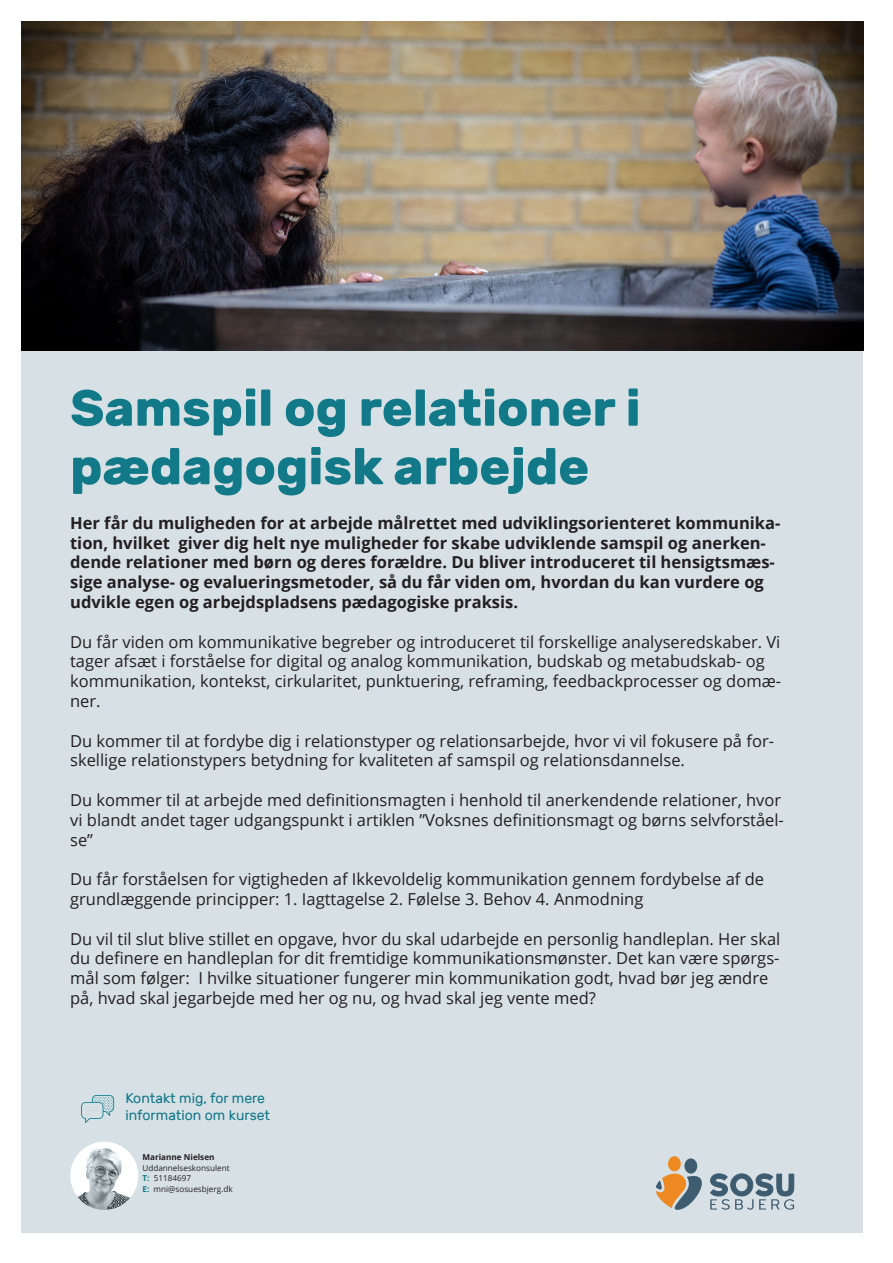
<style>
.page{position:relative;width:893px;height:1263px;background:#fff}
.page>*{position:absolute;margin:0;border:0;box-sizing:border-box;transform-origin:0 0}
.t1{font:700 51px "Rubik";color:#117987}
.t2{font:16.5px/19.8px "Open Sans";color:#231f20}
.t3{font:700 16.5px/19.8px "Open Sans";color:#231f20}
.t4{font:13.95px "Rubik";color:#0f7787}
.t5{font:8.1px/10.6px "Open Sans";color:#231f20}
.s1{font-weight:700}
.s2{font-weight:700;color:#117987}
</style>
<div class="page">
<div style="left:21px;top:21px;width:842px;height:1212px;background:#d7e0e5"></div>
<div style="left:668px;top:1156px;width:13px;height:15px;background:#ee8922;border-radius:50%"></div>
<div style="left:684px;top:1158px;width:13px;height:16px;background:#3d5c70;border-radius:50%"></div>
<svg style="left:656px;top:1169px;width:138px;height:41px"></svg>
<img style="left:21px;top:21px;width:842px;height:330px">
<img style="left:70px;top:1141px;width:68px;height:69px;border-radius:34px">
<svg style="left:81px;top:1095px;width:33px;height:28px"></svg>
<p class="t1" style="left:70px;top:378px;width:572px">Samspil og relationer i</p>
<p class="t1" style="left:70px;top:437px;width:521px">pædagogisk arbejde</p>
<p class="t3" style="left:70px;top:512px;width:712px">Her får du muligheden for at arbejde målrettet med udviklingsorienteret kommunika&shy;tion, hvilket giver dig helt nye muligheder for skabe udviklende samspil og anerken&shy;dende relationer med børn og deres forældre. Du bliver introduceret til hensigtsmæs&shy;sige analyse- og evalueringsmetoder, så du får viden om, hvordan du kan vurdere og udvikle egen og arbejdspladsens pædagogiske praksis.</p>
<p class="t2" style="left:70px;top:631px;width:712px">Du får viden om kommunikative begreber og introduceret til forskellige analyseredskaber. Vi tager afsæt i forståelse for digital og analog kommunikation, budskab og metabudskab- og kommunikation, kontekst, cirkularitet, punktuering, reframing, feedbackprocesser og domæ&shy;ner.</p>
<p class="t2" style="left:70px;top:730px;width:705px">Du kommer til at fordybe dig i relationstyper og relationsarbejde, hvor vi vil fokusere på for&shy;skellige relationstypers betydning for kvaliteten af samspil og relationsdannelse.</p>
<p class="t2" style="left:70px;top:790px;width:715px">Du kommer til at arbejde med definitionsmagten i henhold til anerkendende relationer, hvor vi blandt andet tager udgangspunkt i artiklen ”Voksnes definitionsmagt og børns selvforståel&shy;se”</p>
<p class="t2" style="left:70px;top:869px;width:695px">Du får forståelsen for vigtigheden af Ikkevoldelig kommunikation gennem fordybelse af de grundlæggende principper: 1. Iagttagelse 2. Følelse 3. Behov 4. Anmodning</p>
<p class="t2" style="left:70px;top:928px;width:712px">Du vil til slut blive stillet en opgave, hvor du skal udarbejde en personlig handleplan. Her skal du definere en handleplan for dit fremtidige kommunikationsmønster. Det kan være spørgs&shy;mål som følger: I hvilke situationer fungerer min kommunikation godt, hvad bør jeg ændre på, hvad skal jegarbejde med her og nu, og hvad skal jeg vente med?</p>
<p class="t4" style="left:125px;top:1090px;width:141px">Kontakt mig, for mere</p>
<p class="t4" style="left:125px;top:1107px;width:146px">information om kurset</p>
<p class="t5" style="left:142px;top:1151px;width:89px"><span class="s1">Marianne Nielsen<br></span>Uddannelseskonsulent</p>
<p class="t5" style="left:142px;top:1173px;width:50px"><span class="s2">T:</span> 51184697</p>
<p class="t5" style="left:142px;top:1183px;width:92px"><span class="s2">E:</span> mni@sosuesbjerg.dk</p>
</div>
